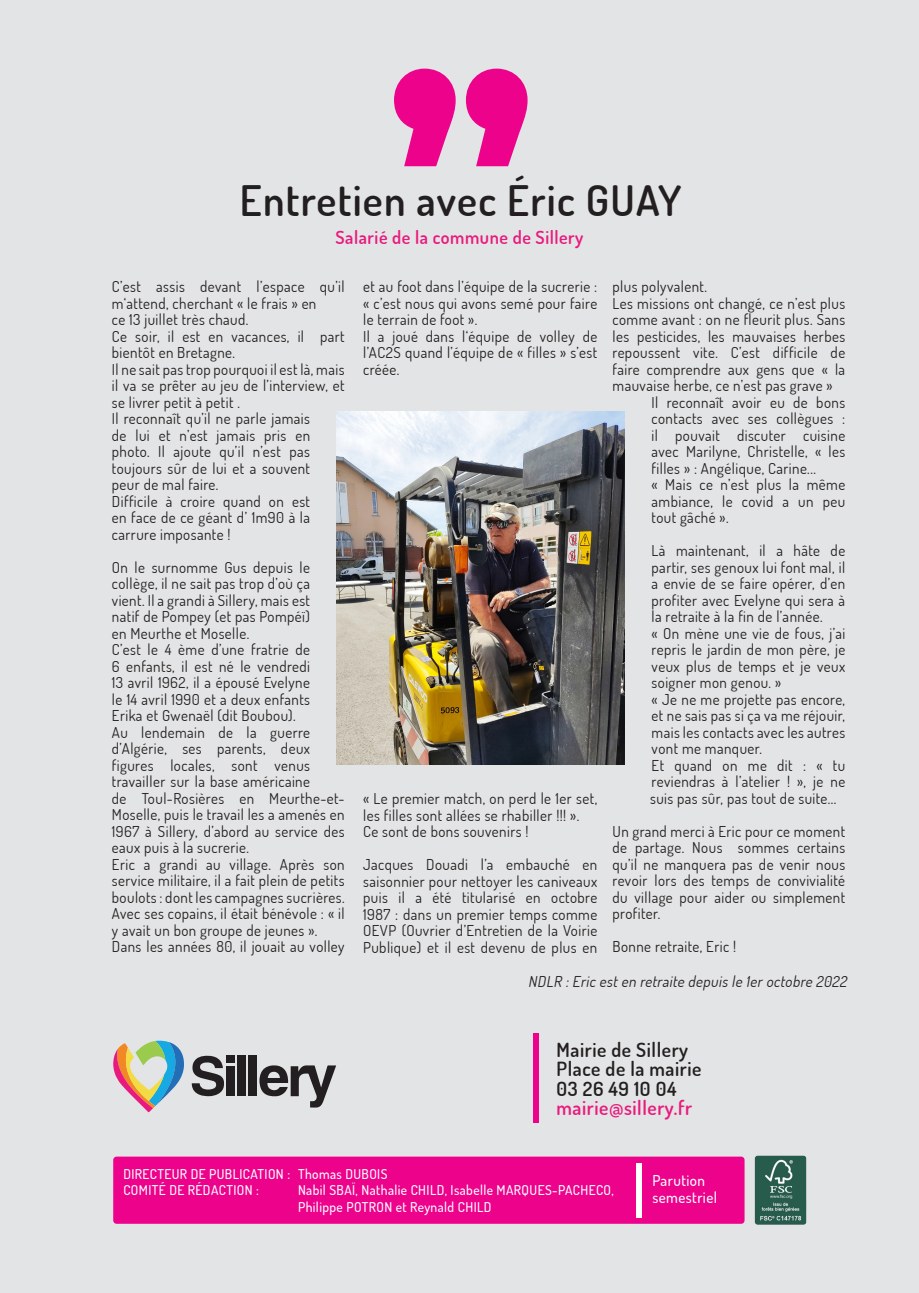
<style>
.page{position:relative;width:919px;height:1293px;background:#fff}
.page>*{position:absolute;margin:0;border:0;box-sizing:border-box;transform-origin:0 0}
.t1{font:600 42px "Dosis";letter-spacing:.03em;color:#231f20}
.t2{font:600 19.5px "Dosis";letter-spacing:.03em;color:#231f20}
.t3{font:600 19.5px "Dosis";letter-spacing:.03em;color:#e91a7d}
.t4{font:600 18px "Dosis";letter-spacing:.03em;color:#e91a7d}
.t5{font:15px/16.5px "Dosis";letter-spacing:.03em;color:#231f20;text-align:justify}
.t6{font:italic 15px "Dosis";color:#231f20}
.t7{font:500 15px "Dosis";letter-spacing:.03em;color:#fff}
.t8{font:500 13.5px "Dosis";letter-spacing:.03em;color:#fff}
</style>
<div class="page">
<div style="left:0;top:0;width:918px;height:1293px;background:#e3e4e5"></div>
<div style="left:532px;top:1033px;width:6px;height:90px;background:#ed028c"></div>
<svg style="left:113px;top:1040px;width:71px;height:72px"></svg>
<svg style="left:259px;top:1065px;width:77px;height:42px"></svg>
<div style="left:238px;top:1055px;width:8px;height:41px;background:#231f20"></div>
<div style="left:249px;top:1055px;width:8px;height:41px;background:#231f20"></div>
<div style="left:227px;top:1066px;width:8px;height:30px;background:#231f20"></div>
<div style="left:227px;top:1055px;width:8px;height:8px;background:#231f20"></div>
<svg style="left:192px;top:1055px;width:32px;height:41px"></svg>
<svg style="left:394px;top:69px;width:133px;height:97px"></svg>
<div style="left:113px;top:1156px;width:631px;height:67px;background:#ed028c;border-radius:3px"></div>
<div style="left:636px;top:1163px;width:6px;height:54px;background:#fff"></div>
<img style="left:336px;top:412px;width:288px;height:353px">
<img style="left:754px;top:1155px;width:53px;height:70px">
<p class="t1" style="left:240px;top:171px;width:443px">Entretien avec Éric GUAY</p>
<p class="t4" style="left:335px;top:225px;width:249px">Salarié de la commune de Sillery</p>
<p class="t5" style="left:112px;top:278px;width:234px">C’est assis devant l’espace qu’il m‘attend, cherchant « le frais » en</p>
<p class="t5" style="left:112px;top:311px;width:138px">ce 13 juillet très chaud.</p>
<p class="t5" style="left:112px;top:327px;width:234px">Ce soir, il est en vacances, il part bientôt en Bretagne.</p>
<p class="t5" style="left:112px;top:360px;width:234px">Il ne sait pas trop pourquoi il est là, mais il va se prêter au jeu de l’interview, et se livrer petit à petit .</p>
<p class="t5" style="left:112px;top:410px;width:200px">Il reconnaît qu’il ne parle jamais de lui et n’est jamais pris en photo. Il ajoute qu’il n’est pas toujours sûr de lui et a souvent peur de mal faire.</p>
<p class="t5" style="left:112px;top:492px;width:200px">Difficile à croire quand on est en face de ce géant d’ 1m90 à la carrure imposante !</p>
<p class="t5" style="left:112px;top:558px;width:200px">On le surnomme Gus depuis le collège, il ne sait pas trop d’où ça vient. Il a grandi à Sillery, mais est natif de Pompey (et pas Pompéï) en Meurthe et Moselle.</p>
<p class="t5" style="left:112px;top:641px;width:200px">C’est le 4 ème d’une fratrie de 6 enfants, il est né le vendredi 13 avril 1962, il a épousé Evelyne le 14 avril 1990 et a deux enfants Erika et Gwenaël (dit Boubou).</p>
<p class="t5" style="left:112px;top:723px;width:234px;text-align:left">Au lendemain de la guerre d’Algérie, ses parents, deux figures locales, sont venus travailler sur la base américaine<br>de Toul-Rosières en Meurthe-et-<br>Moselle, puis le travail les a amenés en<br>1967 à Sillery, d’abord au service des eaux puis à la sucrerie.</p>
<p class="t5" style="left:112px;top:855px;width:234px">Eric a grandi au village. Après son service militaire, il a fait plein de petits boulots : dont les campagnes sucrières.<br>Avec ses copains, il était bénévole : « il y avait un bon groupe de jeunes ».</p>
<p class="t5" style="left:112px;top:938px;width:234px">Dans les années 80, il jouait au volley</p>
<p class="t5" style="left:363px;top:278px;width:235px">et au foot dans l’équipe de la sucrerie : « c’est nous qui avons semé pour faire le terrain de foot ».</p>
<p class="t5" style="left:363px;top:327px;width:235px">Il a joué dans l‘équipe de volley de l’AC2S quand l’équipe de « filles » s’est créée.</p>
<p class="t5" style="left:612px;top:278px;width:96px">plus polyvalent.</p>
<p class="t5" style="left:612px;top:294px;width:234px">Les missions ont changé, ce n’est plus comme avant : on ne fleurit plus. Sans les pesticides, les mauvaises herbes repoussent vite. C’est difficile de faire comprendre aux gens que « la mauvaise herbe, ce n’est pas grave »</p>
<p class="t5" style="left:651px;top:393px;width:195px">Il reconnaît avoir eu de bons contacts avec ses collègues : il pouvait discuter cuisine avec Marilyne, Christelle, « les filles » : Angélique, Carine...</p>
<p class="t5" style="left:651px;top:476px;width:195px">« Mais ce n’est plus la même ambiance, le covid a un peu tout gâché ».</p>
<p class="t5" style="left:651px;top:542px;width:195px">Là maintenant, il a hâte de partir, ses genoux lui font mal, il a envie de se faire opérer, d’en profiter avec Evelyne qui sera à la retraite à la fin de l’année.</p>
<p class="t5" style="left:651px;top:624px;width:195px">« On mène une vie de fous, j’ai repris le jardin de mon père, je veux plus de temps et je veux soigner mon genou. »</p>
<p class="t5" style="left:651px;top:690px;width:195px">« Je ne me projette pas encore, et ne sais pas si ça va me réjouir, mais les contacts avec les autres vont me manquer.</p>
<p class="t5" style="left:650px;top:756px;width:197px">Et quand on me dit : « tu reviendras à l’atelier ! », je ne suis pas sûr, pas tout de suite...</p>
<p class="t5" style="left:612px;top:822px;width:234px">Un grand merci à Eric pour ce moment de partage. Nous sommes certains qu’il ne manquera pas de venir nous revoir lors des temps de convivialité du village pour aider ou simplement profiter.</p>
<p class="t5" style="left:612px;top:938px;width:125px">Bonne retraite, Eric !</p>
<p class="t5" style="left:363px;top:789px;width:235px">« Le premier match, on perd le 1er set, les filles sont allées se rhabiller !!! ».</p>
<p class="t5" style="left:363px;top:822px;width:167px">Ce sont de bons souvenirs !</p>
<p class="t5" style="left:363px;top:855px;width:235px">Jacques Douadi l’a embauché en saisonnier pour nettoyer les caniveaux puis il a été titularisé en octobre 1987 : dans un premier temps comme OEVP (Ouvrier d’Entretien de la Voirie Publique) et il est devenu de plus en</p>
<p class="t6" style="left:528px;top:971px;width:323px">NDLR :Eric esten retraite depuis le 1eroctobre 2022</p>
<p class="t2" style="left:556px;top:1036px;width:133px">Mairie de Sillery</p>
<p class="t2" style="left:556px;top:1055px;width:146px">Place de la mairie</p>
<p class="t2" style="left:556px;top:1075px;width:121px">03 26 49 10 04</p>
<p class="t3" style="left:556px;top:1094px;width:137px">mairie@sillery.fr</p>
<p class="t8" style="left:123px;top:1164px;width:168px">DIRECTEUR DE PUBLICATION :</p>
<p class="t8" style="left:123px;top:1181px;width:137px">COMITÉ DE RÉDACTION :</p>
<p class="t8" style="left:298px;top:1164px;width:91px">Thomas DUBOIS</p>
<p class="t8" style="left:298px;top:1181px;width:317px">Nabil SBAÏ, Nathalie CHILD, Isabelle MARQUES-PACHECO,</p>
<p class="t8" style="left:298px;top:1197px;width:195px">Philippe POTRON et Reynald CHILD</p>
<p class="t7" style="left:652px;top:1170px;width:54px">Parution</p>
<p class="t7" style="left:652px;top:1187px;width:66px">semestriel</p>
</div>
